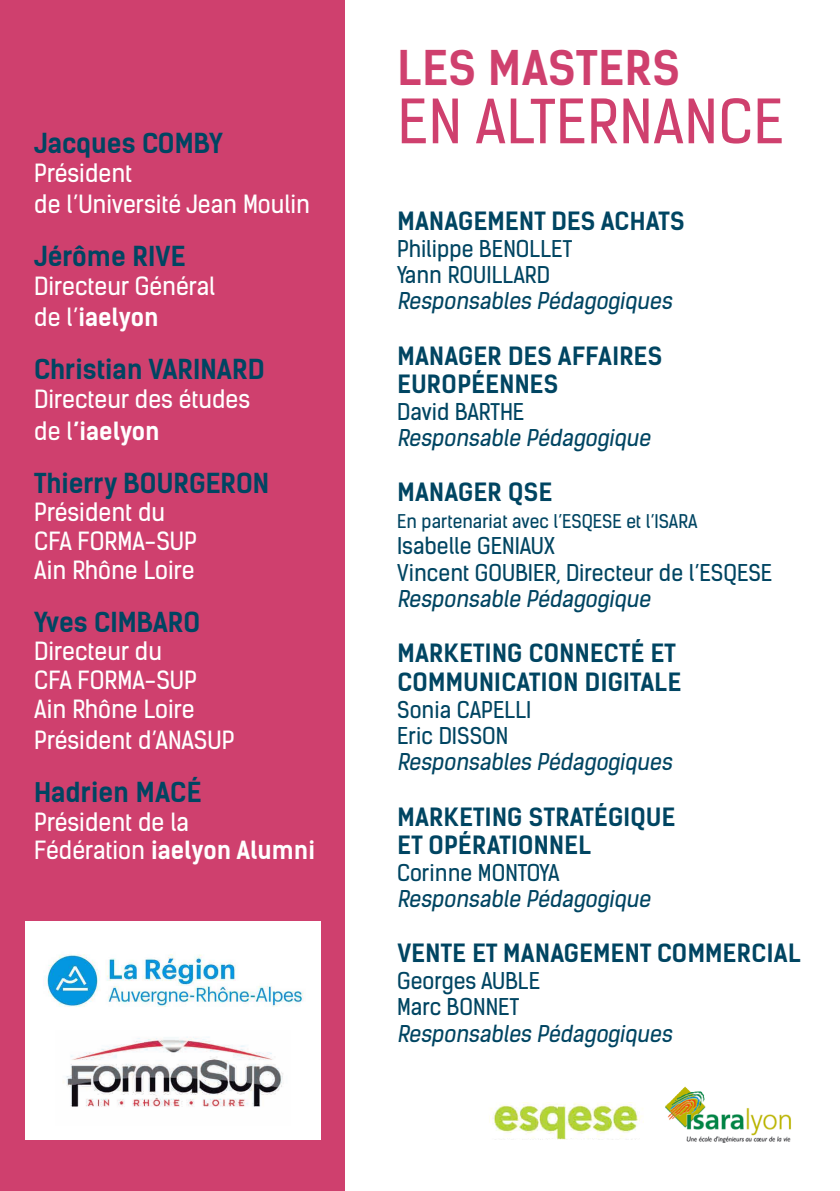
<style>
.page{position:relative;width:840px;height:1191px;background:#fff}
.page>*{position:absolute;margin:0;border:0;box-sizing:border-box;transform-origin:0 0}
.t1{font:58px "Kelson Sans";letter-spacing:.015em;color:#cf406e}
.t2{font:700 45.6px "Kelson Sans";letter-spacing:.015em;color:#cf406e}
.t3{font:700 26.2px "Kelson Sans";color:#004562}
.t4{font:700 24px/28.8px "Kelson Sans";letter-spacing:.015em;color:#004562}
.t5{font:23.8px/31.6px "Kelson Sans";color:#fff}
.t6{font:700 23.8px "Kelson Sans";color:#fff}
.t7{font:22px/26.4px "Kelson Sans";color:#004562}
.t8{font:italic 22px "Kelson Sans";color:#004562}
.t9{font:18px "Kelson Sans";color:#004562}
.s1{font-weight:700}
.s2{font-weight:400}
.s3{font-style:italic}
</style>
<div class="page">
<div style="left:0;top:0;width:344px;height:1191px;background:#cf406e"></div>
<div style="left:26px;top:921px;width:294px;height:219px;background:#fff"></div>
<img style="left:63px;top:1037px;width:220px;height:70px">
<img style="left:44px;top:954px;width:260px;height:53px">
<img style="left:489px;top:1102px;width:153px;height:37px">
<img style="left:665px;top:1086px;width:126px;height:57px">
<p class="t3" style="left:34px;top:127px;width:190px">Jacques COMBY</p>
<p class="t5" style="left:34px;top:157px;width:277px">Président<br>de l’Université Jean Moulin</p>
<p class="t3" style="left:34px;top:240px;width:153px">Jérôme RIVE</p>
<p class="t5" style="left:34px;top:270px;width:182px">Directeur Général de l’<span class="s1">iaelyon</span></p>
<p class="t3" style="left:34px;top:353px;width:232px">Christian VARINARD</p>
<p class="t5" style="left:34px;top:383px;width:217px">Directeur des études de l<span class="s1">’iaelyon</span></p>
<p class="t3" style="left:34px;top:467px;width:236px">Thierry BOURGERON</p>
<p class="t5" style="left:34px;top:498px;width:164px;line-height:28.6px">Président du<br>CFA FORMA-SUP<br>Ain Rhône Loire</p>
<p class="t3" style="left:34px;top:606px;width:167px">Yves CIMBARO</p>
<p class="t5" style="left:34px;top:637px;width:164px;line-height:28.6px">Directeur du<br>CFA FORMA-SUP</p>
<p class="t5" style="left:34px;top:693px;width:162px">Ain Rhône Loire</p>
<p class="t5" style="left:34px;top:724px;width:202px">Président d’ANASUP</p>
<p class="t3" style="left:34px;top:776px;width:169px">Hadrien MACÉ</p>
<p class="t5" style="left:34px;top:806px;width:156px">Président de la</p>
<p class="t6" style="left:34px;top:836px;width:282px"><span class="s2">Fédération</span> iaelyon Alumni</p>
<p class="t2" style="left:397px;top:40px;width:284px">LES MASTERS</p>
<p class="t1" style="left:397px;top:86px;width:387px">EN ALTERNANCE</p>
<p class="t4" style="left:397px;top:207px;width:288px">MANAGEMENT DES ACHATS</p>
<p class="t7" style="left:397px;top:235px;width:176px">Philippe BENOLLET<br>Yann ROUILLARD</p>
<p class="t8" style="left:397px;top:288px;width:280px">Responsables Pédagogiques</p>
<p class="t4" style="left:397px;top:341px;width:266px">MANAGER DES AFFAIRES<br>EUROPÉENNES</p>
<p class="t7" style="left:397px;top:398px;width:129px">David BARTHE</p>
<p class="t8" style="left:397px;top:424px;width:259px">Responsable Pédagogique</p>
<p class="t4" style="left:397px;top:478px;width:156px">MANAGER QSE</p>
<p class="t9" style="left:397px;top:510px;width:301px">En partenariat avec l’ESQESE et l’ISARA</p>
<p class="t7" style="left:397px;top:533px;width:376px">Isabelle GENIAUX<br>Vincent GOUBIER, Directeur de l’ESQESE<br><span class="s3">Responsable Pédagogique</span></p>
<p class="t4" style="left:397px;top:639px;width:285px">MARKETING CONNECTÉ ET<br>COMMUNICATION DIGITALE</p>
<p class="t7" style="left:397px;top:696px;width:135px">Sonia CAPELLI<br>Eric DISSON</p>
<p class="t8" style="left:397px;top:748px;width:280px">Responsables Pédagogiques</p>
<p class="t4" style="left:397px;top:802px;width:279px">MARKETING STRATÉGIQUE<br>ET OPÉRATIONNEL</p>
<p class="t7" style="left:397px;top:859px;width:164px">Corinne MONTOYA</p>
<p class="t8" style="left:397px;top:885px;width:259px">Responsable Pédagogique</p>
<p class="t4" style="left:397px;top:939px;width:404px">VENTE ET MANAGEMENT COMMERCIAL</p>
<p class="t7" style="left:397px;top:967px;width:144px">Georges AUBLE</p>
<p class="t7" style="left:397px;top:994px;width:123px">Marc BONNET</p>
<p class="t8" style="left:397px;top:1020px;width:280px">Responsables Pédagogiques</p>
</div>
